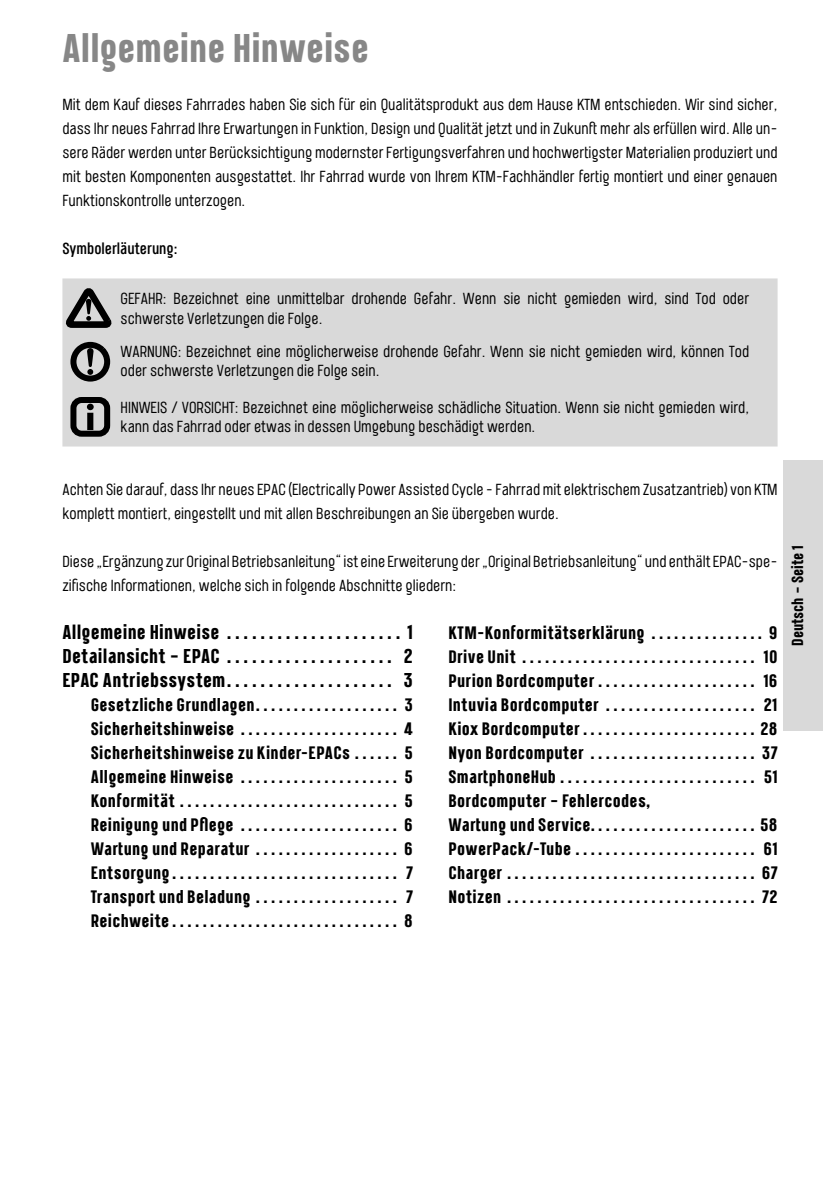
<style>
.page{position:relative;width:823px;height:1191px;background:#fff}
.page>*{position:absolute;margin:0;border:0;box-sizing:border-box;transform-origin:0 0}
.t1{font:700 40px "Port Condensed";color:#878787}
.t2{font:700 20px/24px "Port Condensed";letter-spacing:.01em;color:#000;text-align:justify}
.t3{font:700 18px/24px "Port Condensed";letter-spacing:.015em;color:#000;text-align:justify}
.t4{font:16px/24px "Port Condensed";color:#000}
.t5{font:500 16px "Port Condensed";color:#000}
.t6{font:700 16px "Port Condensed";letter-spacing:-.01em;color:#000}
</style>
<div class="page">
<div style="left:782px;top:460px;width:40px;height:271px;background:#d9d9d9"></div>
<div style="left:62px;top:278px;width:715px;height:168px;background:#d9d9d9"></div>
<svg style="left:62px;top:282px;width:55px;height:50px;background:#979797"></svg>
<svg style="left:67px;top:339px;width:47px;height:46px;background:#8d8d8d"></svg>
<div style="left:70px;top:397px;width:40px;height:40px;border:6px solid #000;border-radius:8px"></div>
<svg style="left:87px;top:404px;width:7px;height:26px"></svg>
<h1 class="t1" style="left:62px;top:22px;width:308px">Allgemeine Hinweise</h1>
<p class="t4" style="left:62px;top:93px;width:716px;text-align:justify">Mit dem Kauf dieses Fahrrades haben Sie sich für ein Qualitätsprodukt aus dem Hause KTM entschieden. Wir sind sicher, dass Ihr neues Fahrrad Ihre Erwartungen in Funktion, Design und Qualität jetzt und in Zukunft mehr als erfüllen wird. Alle un&shy;sere Räder werden unter Berücksichtigung modernster Fertigungsverfahren und hochwertigster Materialien produziert und mit besten Komponenten ausgestattet. Ihr Fahrrad wurde von Ihrem KTM-Fachhändler fertig montiert und einer genauen Funktionskontrolle unterzogen.</p>
<p class="t5" style="left:62px;top:238px;width:117px">Symbolerläuterung:</p>
<p class="t4" style="left:120px;top:289px;width:629px;line-height:19.2px">GEFAHR: Bezeichnet eine unmittelbar drohende Gefahr. Wenn sie nicht gemieden wird, sind Tod oder schwerste Verletzungen die Folge.</p>
<p class="t4" style="left:120px;top:342px;width:629px;line-height:19.2px">WARNUNG: Bezeichnet eine möglicherweise drohende Gefahr. Wenn sie nicht gemieden wird, können Tod oder schwerste Verletzungen die Folge sein.</p>
<p class="t4" style="left:120px;top:398px;width:629px;line-height:19.2px">HINWEIS / VORSICHT: Bezeichnet eine möglicherweise schädliche Situation. Wenn sie nicht gemieden wird, kann das Fahrrad oder etwas in dessen Umgebung beschädigt werden.</p>
<p class="t4" style="left:62px;top:477px;width:716px">Achten Sie darauf, dass Ihr neues EPAC (Electrically Power Assisted Cycle - Fahrrad mit elektrischem Zusatzantrieb) von KTM komplett montiert, eingestellt und mit allen Beschreibungen an Sie übergeben wurde.</p>
<p class="t4" style="left:62px;top:549px;width:716px">Diese „Ergänzung zur Original Betriebsanleitung“ ist eine Erweiterung der „Original Betriebsanleitung“ und enthält EPAC-spe&shy;zifische Informationen, welche sich in folgende Abschnitte gliedern:</p>
<p class="t2" style="left:62px;top:619px;width:352px">Allgemeine Hinweise . . . . . . . . . . . . . . . . . . . . 1<br>Detailansicht – EPAC . . . . . . . . . . . . . . . . . . . . 2<br>EPAC Antriebssystem . . . . . . . . . . . . . . . . . . . . 3</p>
<p class="t3" style="left:91px;top:692px;width:323px">Gesetzliche Grundlagen . . . . . . . . . . . . . . . . . . 3<br>Sicherheitshinweise . . . . . . . . . . . . . . . . . . . . 4<br>Sicherheitshinweise zu Kinder-EPACs . . . . . . 5<br>Allgemeine Hinweise . . . . . . . . . . . . . . . . . . . . . 5<br>Konformität . . . . . . . . . . . . . . . . . . . . . . . . . . . . . 5<br>Reinigung und Pflege . . . . . . . . . . . . . . . . . . . . 6<br>Wartung und Reparatur . . . . . . . . . . . . . . . . . . 6<br>Entsorgung . . . . . . . . . . . . . . . . . . . . . . . . . . . . . . 7<br>Transport und Beladung . . . . . . . . . . . . . . . . . . . 7<br>Reichweite . . . . . . . . . . . . . . . . . . . . . . . . . . . . . 8</p>
<p class="t3" style="left:448px;top:620px;width:330px;text-align:left">KTM-Konformitätserklärung . . . . . . . . . . . . . . 9<br>Drive Unit . . . . . . . . . . . . . . . . . . . . . . . . . . . . . . . 10<br>Purion Bordcomputer . . . . . . . . . . . . . . . . . . . . . 16<br>Intuvia Bordcomputer . . . . . . . . . . . . . . . . . . . . 21<br>Kiox Bordcomputer . . . . . . . . . . . . . . . . . . . . . . 28<br>Nyon Bordcomputer . . . . . . . . . . . . . . . . . . . . . 37<br>SmartphoneHub . . . . . . . . . . . . . . . . . . . . . . . . . . 51<br>Bordcomputer – Fehlercodes,<br>Wartung und Service . . . . . . . . . . . . . . . . . . . . . 58<br>PowerPack/-Tube . . . . . . . . . . . . . . . . . . . . . . . . 61<br>Charger . . . . . . . . . . . . . . . . . . . . . . . . . . . . . . . . 67<br>Notizen . . . . . . . . . . . . . . . . . . . . . . . . . . . . . . . . 72</p>
<p class="t6" style="left:786px;top:645px;width:102px;rotate:-90deg">Deutsch – Seite 1</p>
</div>
